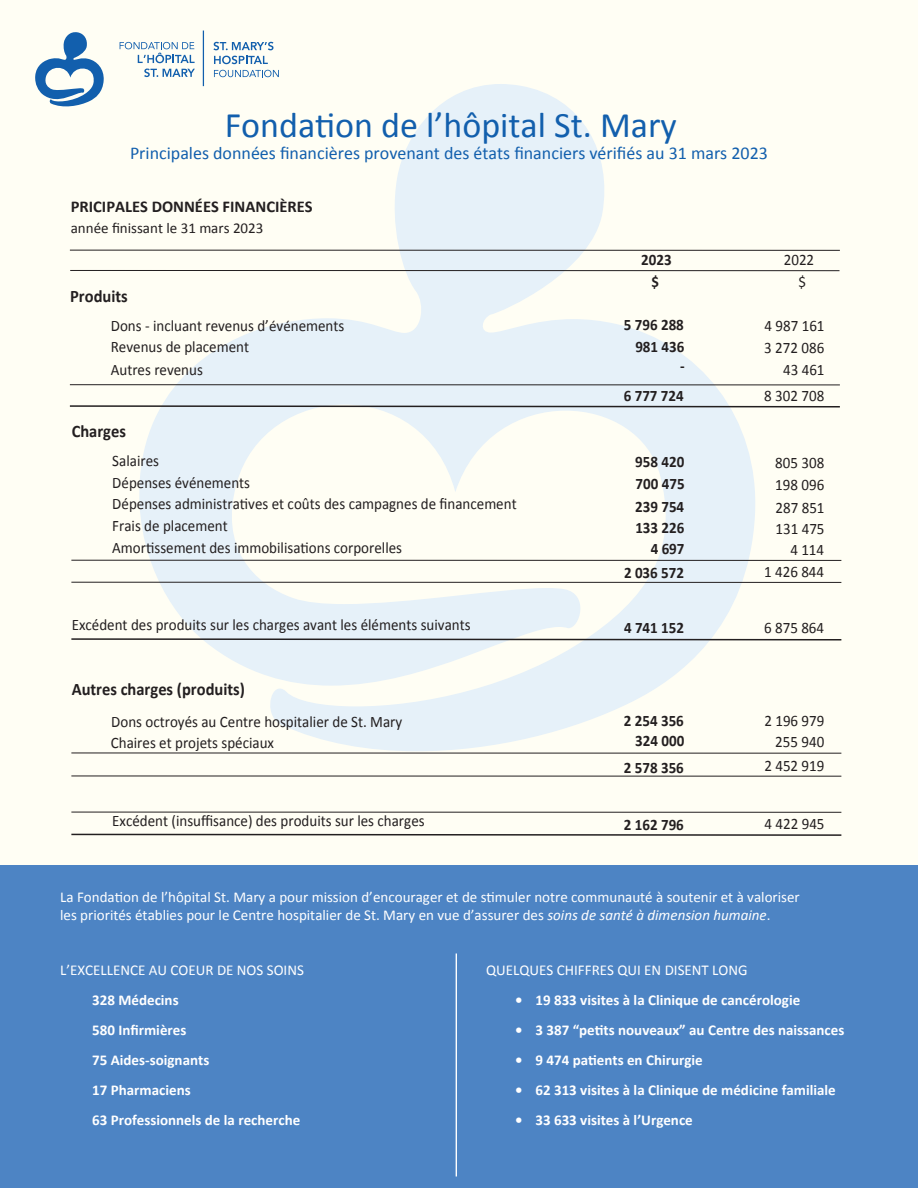
<style>
.page{position:relative;width:918px;height:1188px;background:#fff}
.page>*{position:absolute;margin:0;border:0;box-sizing:border-box;transform-origin:0 0}
.t1{font:36px "Calibri";color:#125fad}
.t2{font:18px "Calibri";color:#125fad}
.t3{font:700 17.55px "Calibri";color:#231f20;scale:.94 1}
.t4{font:700 16.5px "Calibri";color:#231f20}
.t5{font:16.05px/21.6px "Calibri";color:#231f20;scale:.94 1}
.t6{font:700 16.05px/22.5px "Calibri";color:#231f20;text-align:right;scale:.94 1}
.t7{font:15px/18px "Calibri";color:#fff}
.t8{font:700 15px/30px "Calibri";color:#fff}
.t9{font:15px "Calibri";color:#231f20}
.s1{font-size:15px}
.s2{font-style:italic}
</style>
<div class="page">
<div style="left:0;top:0;width:918px;height:1040px;background:#fffef4"></div>
<svg style="left:134px;top:84px;width:626px;height:667px"></svg>
<div style="left:0;top:865px;width:918px;height:323px;background:#4d84c4"></div>
<hr style="left:71px;top:560px;width:770px;height:1px;background:#231f20">
<hr style="left:71px;top:582px;width:770px;height:1px;background:#231f20">
<svg style="left:71px;top:638px;width:771px;height:3px;background:#898a8b"></svg>
<hr style="left:70px;top:270px;width:770px;height:1px;background:#231f20">
<svg style="left:69px;top:405px;width:771px;height:3px;background:#88898b"></svg>
<hr style="left:70px;top:384px;width:770px;height:1px;background:#231f20">
<hr style="left:70px;top:250px;width:770px;height:1px;background:#231f20">
<hr style="left:456px;top:953px;width:1px;height:224px;background:#fff">
<svg style="left:71px;top:833px;width:771px;height:3px"></svg>
<hr style="left:71px;top:812px;width:770px;height:1px;background:#231f20">
<hr style="left:71px;top:753px;width:770px;height:1px;background:#231f20">
<hr style="left:71px;top:776px;width:770px;height:1px;background:#231f20">
<hr style="left:203px;top:31px;width:1px;height:55px;background:#125fad">
<svg style="left:120px;top:42px;width:75px;height:21px"></svg>
<svg style="left:144px;top:69px;width:51px;height:8px"></svg>
<svg style="left:213px;top:42px;width:61px;height:8px"></svg>
<svg style="left:214px;top:56px;width:54px;height:8px"></svg>
<svg style="left:214px;top:70px;width:65px;height:7px"></svg>
<svg style="left:35px;top:32px;width:69px;height:75px"></svg>
<h1 class="t1" style="left:225px;top:103px;width:454px">Fondation de l’hôpital St. Mary</h1>
<p class="t2" style="left:130px;top:142px;width:639px">Principales données financières provenant des états financiers vérifiés au 31 mars 2023</p>
<p class="t4" style="left:71px;top:196px;width:243px">PRICIPALES DONNÉES FINANCIÈRES</p>
<p class="t9" style="left:71px;top:218px;width:194px">année finissant le 31 mars 2023</p>
<p class="t3" style="left:70px;top:285px;width:63px">Produits</p>
<p class="t5" style="left:111px;top:315px;width:250px;line-height:20.5px">Dons - incluant revenus d’<span class="s1">é</span>v<span class="s1">é</span>nements<br>Revenus de placement</p>
<p class="t5" style="left:111px;top:359px;width:99px">Autres revenus</p>
<p class="t3" style="left:72px;top:420px;width:59px">Charges</p>
<p class="t5" style="left:112px;top:450px;width:432px">Salaires<br>Dépenses événements<br>Dépenses administratives et coûts des campagnes de financement<br>Frais de placement<br>Amortissement des immobilisations corporelles</p>
<p class="t5" style="left:72px;top:614px;width:426px">Excédent des produits sur les charges avant les éléments suivants</p>
<p class="t3" style="left:72px;top:678px;width:186px">Autres charges (produits)</p>
<p class="t5" style="left:111px;top:712px;width:312px;line-height:20.4px">Dons octroyés au Centre hospitalier de St. Mary<br>Chaires et projets spéciaux</p>
<p class="t5" style="left:112px;top:810px;width:334px">Excédent (insuffisance) des produits sur les charges</p>
<p class="t6" style="left:641px;top:248px;width:34px">2023</p>
<p class="t5" style="left:784px;top:249px;width:34px;text-align:center">2022 $</p>
<p class="t6" style="left:652px;top:270px;width:10px">$</p>
<p class="t6" style="left:624px;top:314px;width:66px;line-height:21.6px">5 796 288<br>981 436</p>
<p class="t6" style="left:624px;top:385px;width:65px">6 777 724</p>
<p class="t6" style="left:680px;top:355px;width:6px">-</p>
<p class="t5" style="left:764px;top:315px;width:66px;text-align:right">4 987 161<br>3 272 086<br>43 461</p>
<p class="t5" style="left:764px;top:385px;width:65px">8 302 708</p>
<p class="t6" style="left:635px;top:450px;width:54px;text-align:justify">958 420<br>700 475<br>239 754</p>
<p class="t6" style="left:635px;top:517px;width:54px;line-height:21px">133 226<br>4 697</p>
<p class="t5" style="left:775px;top:451px;width:54px;line-height:22.5px;text-align:justify">805 308<br>198 096<br>287 851</p>
<p class="t5" style="left:776px;top:518px;width:54px;line-height:21px;text-align:right">131 475<br>4 114</p>
<p class="t6" style="left:624px;top:562px;width:65px">2 036 572</p>
<p class="t5" style="left:764px;top:561px;width:65px">1 426 844</p>
<p class="t6" style="left:624px;top:617px;width:65px">4 741 152</p>
<p class="t5" style="left:764px;top:617px;width:65px">6 875 864</p>
<p class="t6" style="left:624px;top:710px;width:66px;line-height:20.7px">2 254 356<br>324 000</p>
<p class="t5" style="left:764px;top:711px;width:65px;line-height:20.7px;text-align:right">2 196 979<br>255 940</p>
<p class="t6" style="left:624px;top:756px;width:65px">2 578 356</p>
<p class="t5" style="left:764px;top:755px;width:65px">2 452 919</p>
<p class="t6" style="left:624px;top:814px;width:65px">2 162 796</p>
<p class="t5" style="left:765px;top:813px;width:65px">4 422 945</p>
<p class="t7" style="left:60px;top:888px;width:741px">La Fondation de l’hôpital St. Mary a pour mission d’encourager et de stimuler notre communauté à soutenir et à valoriser les priorités établies pour le Centre hospitalier de St. Mary en vue d’assurer des <span class="s2">soins de santé à dimension humaine</span>.</p>
<p class="t7" style="left:60px;top:961px;width:245px">L’EXCELLENCE AU COEUR DE NOS SOINS</p>
<p class="t7" style="left:486px;top:961px;width:263px">QUELQUES CHIFFRES QUI EN DISENT LONG</p>
<p class="t8" style="left:515px;top:985px;width:287px">• 19 833 visites à la Clinique de cancérologie</p>
<p class="t8" style="left:515px;top:1015px;width:331px">• 3 387 “petits nouveaux” au Centre des naissances</p>
<p class="t8" style="left:515px;top:1045px;width:189px">• 9 474 patients en Chirurgie</p>
<p class="t8" style="left:515px;top:1075px;width:322px">• 62 313 visites à la Clinique de médicine familiale</p>
<p class="t8" style="left:515px;top:1105px;width:179px">• 33 633 visites à l’Urgence</p>
<p class="t8" style="left:92px;top:985px;width:210px">328 Médecins<br>580 Infirmières<br>75 Aides-soignants<br>17 Pharmaciens<br>63 Professionnels de la recherche</p>
</div>
